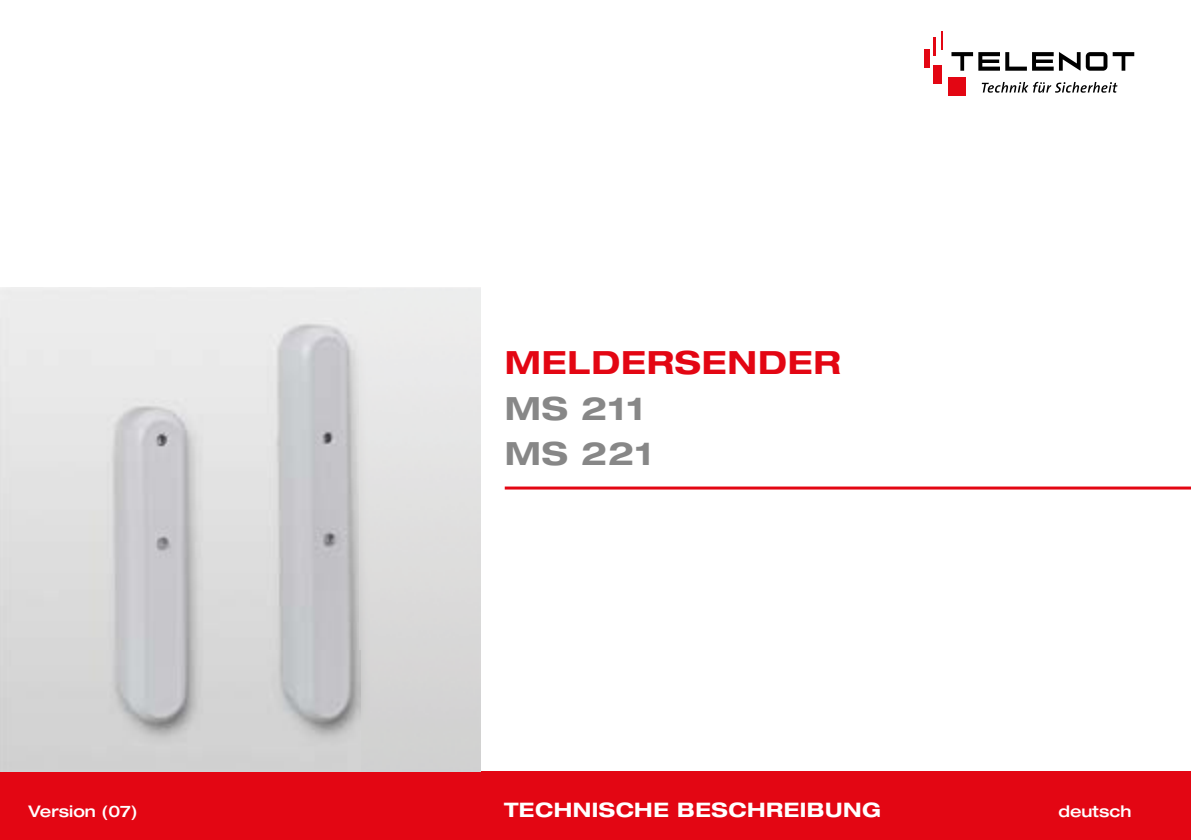
<style>
.page{position:relative;width:1191px;height:840px;background:#fff}
.page>*{position:absolute;margin:0;border:0;box-sizing:border-box;transform-origin:0 0}
.t1{font:700 expanded 32px "Helvetica Neue LT Pro";letter-spacing:.025em;color:#e30613}
.t2{font:700 expanded 32px/45.6px "Helvetica Neue LT Pro";letter-spacing:.025em;color:#878787}
.t3{font:700 expanded 20px "Helvetica Neue LT Pro";letter-spacing:.025em;color:#fff}
.t4{font:500 expanded 16px "Helvetica Neue LT Pro";color:#fff}
</style>
<div class="page">
<div style="left:0;top:771px;width:1191px;height:68px;background:#e30613"></div>
<hr style="left:505px;top:486px;width:686px;height:3px;background:#e30613">
<div style="left:948px;top:77px;width:18px;height:19px;background:#e30613"></div>
<div style="left:924px;top:50px;width:5px;height:18px;background:#e30613"></div>
<hr style="left:933px;top:37px;width:3px;height:19px;background:#e30613">
<svg style="left:941px;top:31px;width:1px;height:19px"></svg>
<div style="left:933px;top:65px;width:9px;height:19px;background:#e30613"></div>
<svg style="left:981px;top:82px;width:136px;height:11px"></svg>
<svg style="left:951px;top:52px;width:102px;height:19px"></svg>
<svg style="left:1059px;top:52px;width:75px;height:19px"></svg>
<img style="left:0;top:288px;width:481px;height:483px">
<h1 class="t1" style="left:505px;top:342px;width:337px">MELDERSENDER</h1>
<h1 class="t2" style="left:505px;top:384px;width:150px">MS 211<br>MS 221</h1>
<p class="t4" style="left:28px;top:801px;width:111px">Version (07)</p>
<p class="t3" style="left:504px;top:796px;width:378px">TECHNISCHE BESCHREIBUNG</p>
<p class="t4" style="left:1058px;top:801px;width:74px">deutsch</p>
</div>
